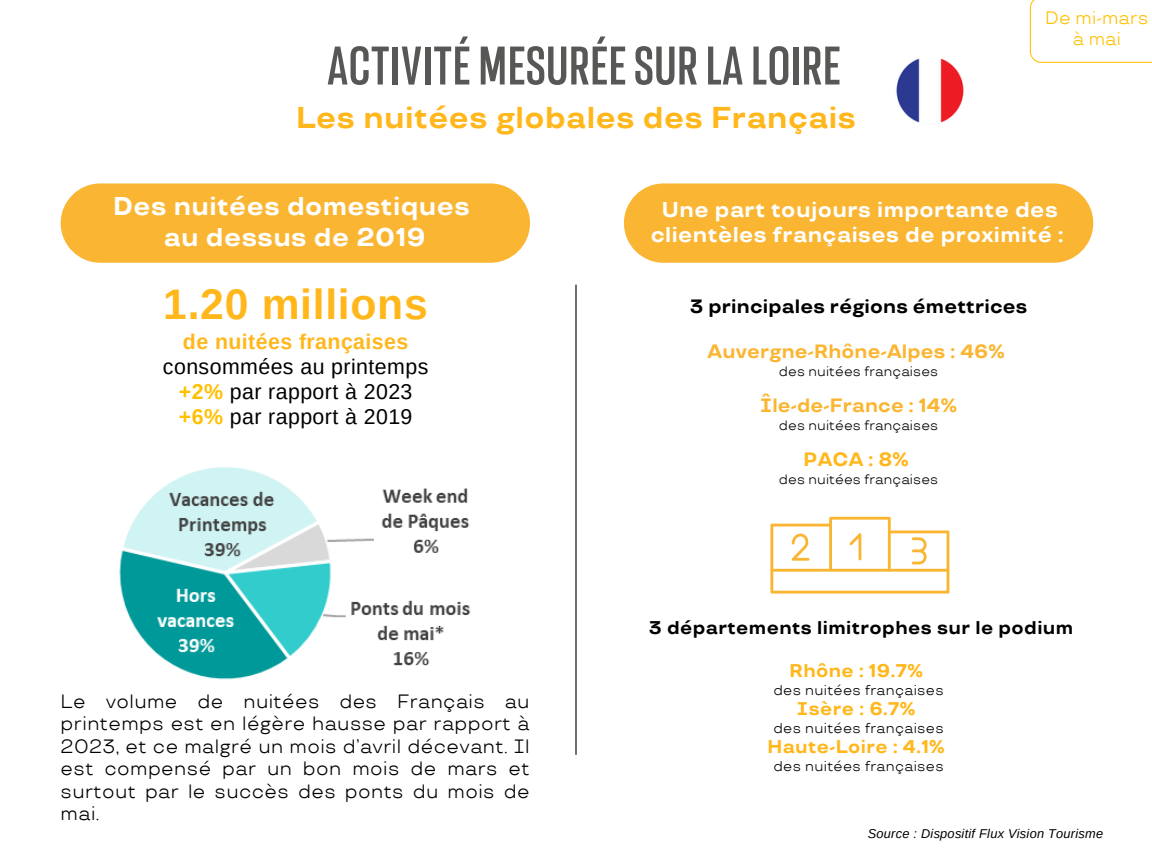
<style>
.page{position:relative;width:1152px;height:864px;background:#fff}
.page>*{position:absolute;margin:0;border:0;box-sizing:border-box;transform-origin:0 0}
.t1{font:700 condensed 57.6px "Resolve";letter-spacing:.02em;color:#575756}
.t2{font:700 42.6px "Arimo";letter-spacing:.015em;color:#ffb71b}
.t3{font:700 30px "TT Travels";letter-spacing:.02em;color:#ffb71b}
.t4{font:700 25.65px/30.3px "TT Travels";letter-spacing:.02em;color:#fff;text-align:center}
.t5{font:21.3px/24.8px "Arimo";letter-spacing:.02em;color:#000;text-align:center}
.t6{font:700 21.3px/24.8px "TT Travels";letter-spacing:.02em;color:#fff;text-align:center}
.t7{font:19.2px/22.5px "TT Travels";letter-spacing:.02em;color:#000;text-align:justify}
.t8{font:700 19.2px "TT Travels";letter-spacing:.01em;color:#fab632}
.t9{font:700 19.2px "TT Travels";letter-spacing:.01em;color:#000}
.t10{font:700 19.2px "TT Travels";color:#ffb71b}
.t11{font:700 18.3px "TT Travels";letter-spacing:.02em;color:#ffb71b}
.t12{font:700 18.3px "TT Travels";letter-spacing:.02em;color:#000}
.t13{font:18px "TT Travels";letter-spacing:.01em;color:#ffc000}
.t14{font:14.1px "TT Travels";letter-spacing:.025em;color:#000}
.t15{font:13.5px "TT Travels";letter-spacing:.01em;color:#000}
.t16{font:italic 12.75px "Arimo";letter-spacing:.02em;color:#000}
.s1{font-weight:700;color:#ffb71b}
.s2{font-weight:700;color:#ffc000}
</style>
<div class="page">
<img style="left:896px;top:58px;width:68px;height:65px">
<svg style="left:770px;top:517px;width:179px;height:76px"></svg>
<img style="left:119px;top:467px;width:352px;height:213px">
<div style="left:61px;top:183px;width:469px;height:80px;background:#fab632;border-radius:40px"></div>
<div style="left:624px;top:183px;width:469px;height:80px;background:#fab632;border-radius:40px"></div>
<hr style="left:575px;top:285px;width:2px;height:470px;background:#000">
<svg style="left:1030px;top:0;width:122px;height:63px"></svg>
<p class="t1" style="left:327px;top:36px;width:514px">ACTIVITÉ MESURÉESURLALOIRE</p>
<h1 class="t3" style="left:296px;top:101px;width:561px">Les nuitées globales des Français</h1>
<p class="t13" style="left:1045px;top:7px;width:105px">De mi-mars</p>
<p class="t13" style="left:1073px;top:29px;width:50px">à mai</p>
<h3 class="t4" style="left:113px;top:192px;width:358px">Des nuitées domestiques au dessus de 2019</h3>
<p class="t2" style="left:163px;top:281px;width:266px">1.20 millions</p>
<p class="t5" style="left:163px;top:330px;width:267px"><span class="s1">de nuitées françaises </span>consommées au printemps <span class="s2">+2%</span> par rapport à 2023 <span class="s2">+6%</span> par rapport à 2019</p>
<p class="t7" style="left:61px;top:691px;width:470px">Le volume de nuitées des Français au printemps est en légère hausse par rapport à 2023, et ce malgré un mois d’avril décevant. Il est compensé par un bon mois de mars et surtout par le succès des ponts du mois de mai.</p>
<p class="t6" style="left:651px;top:198px;width:414px">Une part toujours importante des clientèles françaises de proximité :</p>
<p class="t9" style="left:690px;top:296px;width:339px">3 principales régions émettrices</p>
<h6 class="t8" style="left:708px;top:341px;width:299px">Auvergne-Rhône-Alpes : 46%</h6>
<h6 class="t15" style="left:779px;top:364px;width:161px">des nuitées françaises</h6>
<p class="t8" style="left:760px;top:395px;width:198px">Île-de-France : 14%</p>
<p class="t15" style="left:779px;top:418px;width:161px">des nuitées françaises</p>
<p class="t10" style="left:804px;top:449px;width:107px">PACA : 8%</p>
<p class="t15" style="left:779px;top:472px;width:161px">des nuitées françaises</p>
<p class="t12" style="left:649px;top:618px;width:426px">3 départements limitrophes sur le podium</p>
<h4 class="t11" style="left:789px;top:660px;width:135px">Rhône : 19.7%</h4>
<h4 class="t14" style="left:773px;top:682px;width:172px">des nuitées françaises</h4>
<h5 class="t11" style="left:797px;top:699px;width:120px">Isère : 6.7%</h5>
<p class="t14" style="left:773px;top:720px;width:172px">des nuitées françaises</p>
<p class="t11" style="left:767px;top:737px;width:179px">Haute-Loire : 4.1%</p>
<p class="t14" style="left:773px;top:759px;width:172px">des nuitées françaises</p>
<h5 class="t16" style="left:868px;top:827px;width:237px">Source : Dispositif Flux Vision Tourisme</h5>
</div>
